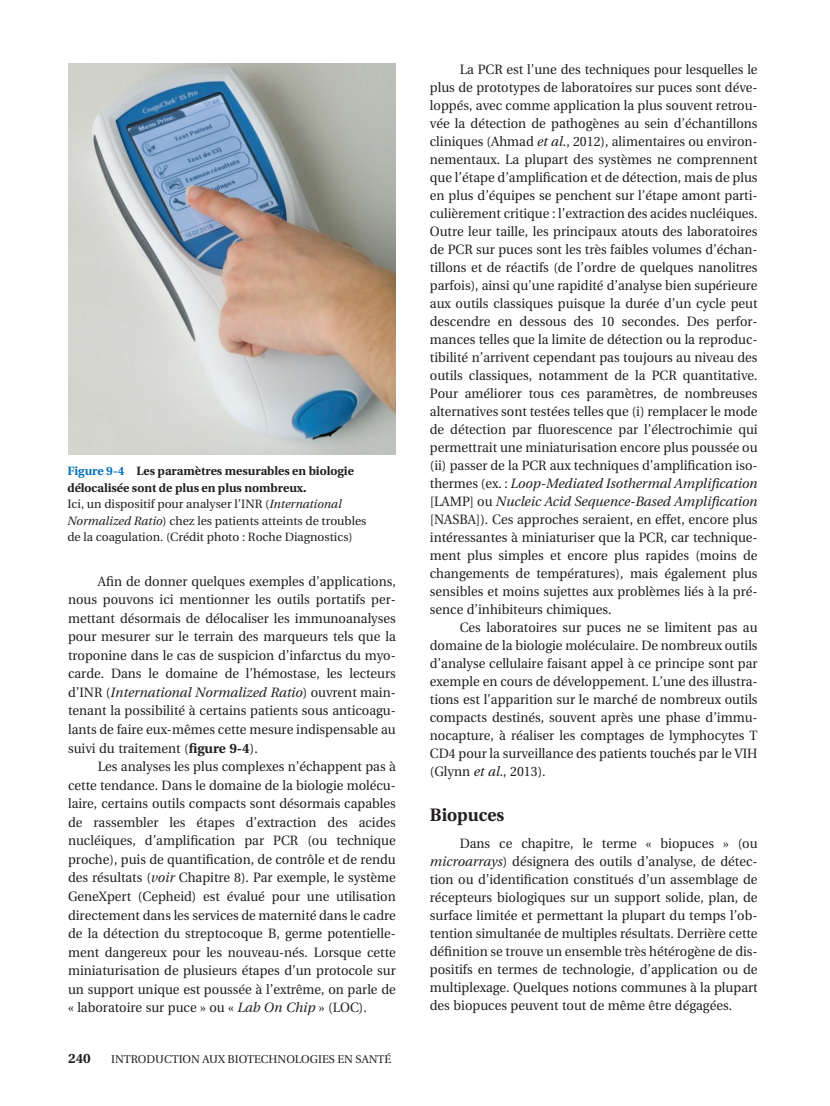
<style>
.page{position:relative;width:830px;height:1106px;background:#fff}
.page>*{position:absolute;margin:0;border:0;box-sizing:border-box;transform-origin:0 0}
.t1{font:700 18px "Utopia";color:#231f20;scale:.96 1}
.t2{font:13.5px/18px "Utopia";color:#231f20;text-align:justify;scale:.96 1}
.t3{font:700 13.5px "Utopia";color:#231f20}
.t4{font:12px/16.5px "Utopia";color:#231f20}
.t5{font:11.25px "Utopia";color:#231f20}
.s1{font-weight:700;color:#0671ba}
.s2{font-weight:700}
.s3{font-style:italic}
</style>
<div class="page">
<img style="left:68px;top:64px;width:327px;height:390px">
<p class="t4" style="left:67px;top:464px;width:300px"><span class="s1">Figure 9-4</span> <span class="s2">Les paramètres mesurables en biologie délocalisée sont de plus en plus nombreux.<br></span>Ici, un dispositif pour analyser l’INR (<span class="s3">International Normalized Ratio</span>) chez les patients atteints de troubles de la coagulation. (Crédit photo : Roche Diagnostics)</p>
<p class="t2" style="left:68px;top:573px;width:343px;line-height:18.6px;text-indent:30px">Afin de donner quelques exemples d’applications, nous pouvons ici mentionner les outils portatifs per&shy;mettant désormais de délocaliser les immunoanalyses pour mesurer sur le terrain des marqueurs tels que la troponine dans le cas de suspicion d’infarctus du myo&shy;carde. Dans le domaine de l’hémostase, les lecteurs d’INR (<span class="s3">International Normalized Ratio</span>) ouvrent main&shy;tenant la possibilité à certains patients sous anticoagu&shy;lants de faire eux-mêmes cette mesure indispensable au suivi du traitement (<span class="s2">figure 9-4</span>).</p>
<p class="t2" style="left:68px;top:758px;width:343px;line-height:18.6px;text-indent:30px">Les analyses les plus complexes n’échappent pas à cette tendance. Dans le domaine de la biologie molécu&shy;laire, certains outils compacts sont désormais capables de rassembler les étapes d’extraction des acides nucléiques, d’amplification par PCR (ou technique proche), puis de quantification, de contrôle et de rendu des résultats (<span class="s3">voir</span> Chapitre 8). Par exemple, le système GeneXpert (Cepheid) est évalué pour une utilisation directement dans les services de maternité dans le cadre de la détection du streptocoque B, germe potentielle&shy;ment dangereux pour les nouveau-nés. Lorsque cette miniaturisation de plusieurs étapes d’un protocole sur un support unique est poussée à l’extrême, on parle de « laboratoire sur puce » ou « <span class="s3">Lab On Chip</span> » (LOC).</p>
<p class="t3" style="left:68px;top:1052px;width:24px">240</p>
<p class="t5" style="left:111px;top:1054px;width:282px">INTRODUCTION AUX BIOTECHNOLOGIES EN SANTÉ</p>
<p class="t2" style="left:429px;top:62px;width:343px;text-indent:30px">La PCR est l’une des techniques pour lesquelles le plus de prototypes de laboratoires sur puces sont déve&shy;loppés, avec comme application la plus souvent retrou&shy;vée la détection de pathogènes au sein d’échantillons cliniques (Ahmad <span class="s3">et al</span>., 2012), alimentaires ou environ&shy;nementaux. La plupart des systèmes ne comprennent que l’étape d’amplification et de détection, mais de plus en plus d’équipes se penchent sur l’étape amont parti&shy;culièrement critique : l’extraction des acides nucléiques.<br>Outre leur taille, les principaux atouts des laboratoires de PCR sur puces sont les très faibles volumes d’échan&shy;tillons et de réactifs (de l’ordre de quelques nanolitres parfois), ainsi qu’une rapidité d’analyse bien supérieure aux outils classiques puisque la durée d’un cycle peut descendre en dessous des 10 secondes. Des perfor&shy;mances telles que la limite de détection ou la reproduc&shy;tibilité n’arrivent cependant pas toujours au niveau des outils classiques, notamment de la PCR quantitative.<br>Pour améliorer tous ces paramètres, de nombreuses alternatives sont testées telles que (i) remplacer le mode de détection par fluorescence par l’électrochimie qui permettrait une miniaturisation encore plus poussée ou (ii) passer de la PCR aux techniques d’amplification iso&shy;thermes (ex. : <span class="s3">Loop-Mediated Isothermal Amplification </span>[LAMP ] ou <span class="s3">Nucleic Acid Sequence-Based Amplification </span>[NASBA ]). Ces approches seraient, en effet, encore plus intéressantes à miniaturiser que la PCR, car technique&shy;ment plus simples et encore plus rapides (moins de changements de températures), mais également plus sensibles et moins sujettes aux problèmes liés à la pré&shy;sence d’inhibiteurs chimiques.</p>
<p class="t2" style="left:429px;top:620px;width:343px;text-indent:30px">Ces laboratoires sur puces ne se limitent pas au domaine de la biologie moléculaire. De nombreux outils d’analyse cellulaire faisant appel à ce principe sont par exemple en cours de développement. L’une des illustra&shy;tions est l’apparition sur le marché de nombreux outils compacts destinés, souvent après une phase d’immu&shy;nocapture, à réaliser les comptages de lymphocytes T CD4 pour la surveillance des patients touchés par le VIH (Glynn <span class="s3">et al</span>., 2013).</p>
<h1 class="t1" style="left:429px;top:808px;width:79px">Biopuces</h1>
<p class="t2" style="left:429px;top:835px;width:343px;text-indent:30px">Dans ce chapitre, le terme « biopuces » (ou <span class="s3">microarrays</span> ) désignera des outils d’analyse, de détec&shy;tion ou d’identification constitués d’un assemblage de récepteurs biologiques sur un support solide, plan, de surface limitée et permettant la plupart du temps l’ob&shy;tention simultanée de multiples résultats. Derrière cette définition se trouve un ensemble très hétérogène de dis&shy;positifs en termes de technologie, d’application ou de multiplexage. Quelques notions communes à la plupart des biopuces peuvent tout de même être dégagées.</p>
</div>
